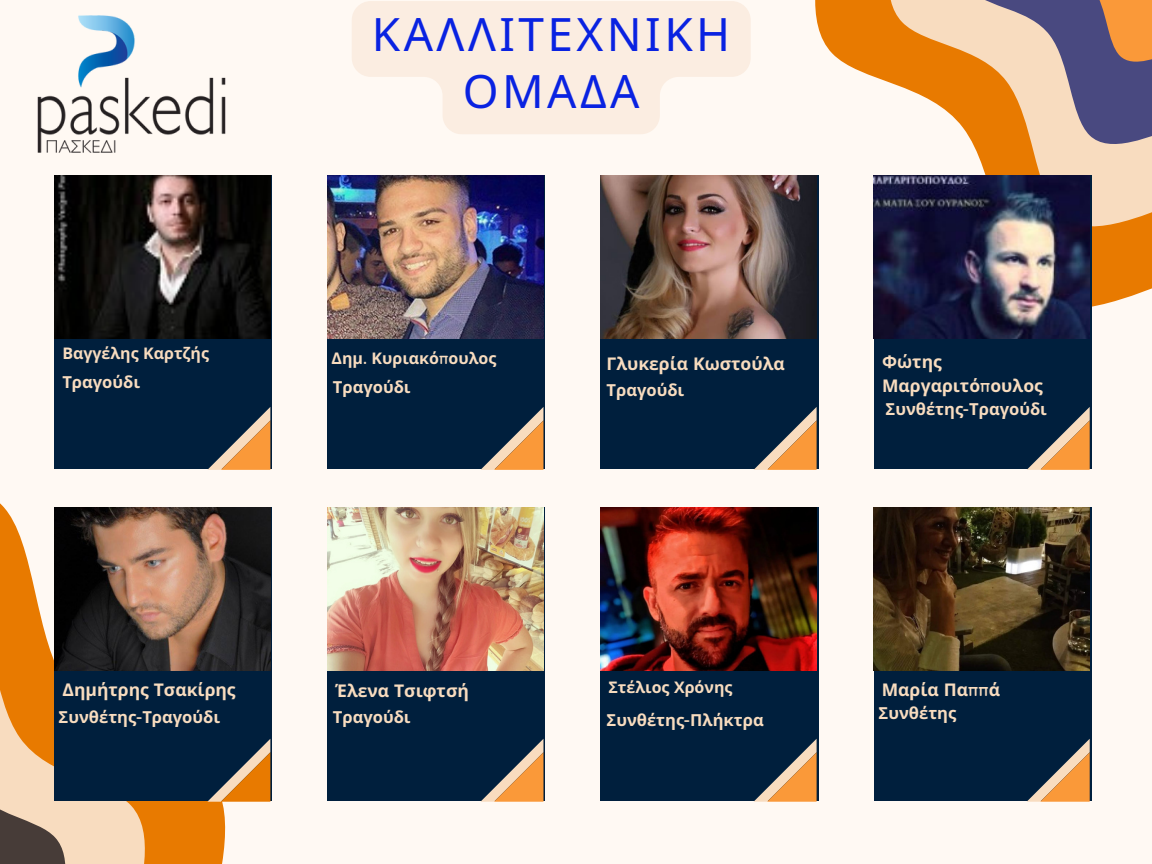
<style>
.page{position:relative;width:1152px;height:864px;background:#fff9f3}
.page>*{position:absolute;margin:0;border:0;box-sizing:border-box;transform-origin:0 0}
.t1{font:46.05px/57.3px "Noto Sans";letter-spacing:.075em;color:#0922e1;text-align:center}
.t2{font:700 17.55px/23.7px "Noto Sans";color:#f8dcbf}
.t3{font:700 16.5px "Noto Sans";color:#f8dcbf}
.t4{font:700 16.05px "Noto Sans";color:#f8dcbf}
.s1{font-family:"Quicksand"}
.s2{font-family:"Hero";font-weight:300}
</style>
<div class="page">
<svg style="left:0;top:503px;width:226px;height:361px;fill:#e87a00"></svg>
<svg style="left:0;top:563px;width:155px;height:301px;background:#f1b470"></svg>
<svg style="left:0;top:655px;width:73px;height:209px;background:#ce985e"></svg>
<div style="left:54px;top:176px;width:218px;height:293px;background:#001f3d"></div>
<img style="left:54px;top:176px;width:216px;height:163px">
<svg style="left:208px;top:407px;width:62px;height:63px"></svg>
<svg style="left:812px;top:0;width:340px;height:316px"></svg>
<svg style="left:877px;top:0;width:275px;height:246px"></svg>
<svg style="left:952px;top:0;width:200px;height:159px;background:#bb937c"></svg>
<div style="left:328px;top:176px;width:217px;height:293px;background:#001f3d"></div>
<img style="left:328px;top:176px;width:216px;height:163px">
<svg style="left:481px;top:407px;width:62px;height:63px"></svg>
<div style="left:601px;top:176px;width:217px;height:293px;background:#001f3d"></div>
<img style="left:601px;top:176px;width:216px;height:163px">
<svg style="left:754px;top:407px;width:63px;height:63px"></svg>
<div style="left:874px;top:176px;width:217px;height:293px;background:#001f3d"></div>
<img style="left:874px;top:176px;width:216px;height:163px">
<svg style="left:1027px;top:407px;width:63px;height:63px"></svg>
<div style="left:54px;top:507px;width:218px;height:294px;background:#001f3d"></div>
<img style="left:54px;top:507px;width:216px;height:163px">
<svg style="left:207px;top:739px;width:63px;height:63px"></svg>
<div style="left:328px;top:507px;width:217px;height:294px;background:#001f3d"></div>
<img style="left:328px;top:507px;width:216px;height:163px">
<svg style="left:481px;top:739px;width:62px;height:63px"></svg>
<div style="left:601px;top:507px;width:217px;height:294px;background:#001f3d"></div>
<img style="left:601px;top:507px;width:216px;height:163px">
<svg style="left:754px;top:739px;width:63px;height:63px"></svg>
<div style="left:874px;top:507px;width:217px;height:294px;background:#001f3d"></div>
<img style="left:874px;top:507px;width:216px;height:163px">
<svg style="left:1027px;top:739px;width:63px;height:63px"></svg>
<img style="left:37px;top:15px;width:189px;height:138px">
<svg style="left:352px;top:1px;width:399px;height:133px;fill:#fbede1"></svg>
<p class="t4" style="left:62px;top:341px;width:148px">Βαγγέλης Καρτζής</p>
<p class="t3" style="left:62px;top:370px;width:79px">Τραγούδι</p>
<h1 class="t1" style="left:372px;top:4px;width:360px">ΚΑΛΛΙΤΕΧΝΙΚΗ<br>ΟΜΑΔΑ</h1>
<p class="t4" style="left:332px;top:347px;width:166px">Δημ<span class="s1">.</span> Κυριακό<span class="s1">π</span>ουλος</p>
<p class="t3" style="left:333px;top:375px;width:79px">Τραγούδι</p>
<p class="t2" style="left:607px;top:351px;width:180px">Γλυκερία Κωστούλα</p>
<p class="t3" style="left:607px;top:379px;width:79px">Τραγούδι</p>
<p class="t2" style="left:882px;top:349px;width:162px">Φώτης<br>Μαργαριτό<span class="s1">π</span>ουλος</p>
<p class="t3" style="left:886px;top:398px;width:163px">Συνθέτης<span class="s2">-</span>Τραγούδι</p>
<p class="t2" style="left:63px;top:677px;width:175px">Δημήτρης Τσακίρης</p>
<p class="t3" style="left:59px;top:705px;width:163px">Συνθέτης<span class="s2">-</span>Τραγούδι</p>
<p class="t2" style="left:335px;top:679px;width:135px">Έλενα Τσιφτσή</p>
<p class="t3" style="left:333px;top:705px;width:79px">Τραγούδι</p>
<p class="t4" style="left:608px;top:676px;width:125px">Στέλιος Χρόνης</p>
<p class="t3" style="left:607px;top:708px;width:159px">Συνθέτης<span class="s2">-</span>Πλήκτρα</p>
<p class="t2" style="left:882px;top:677px;width:120px">Μαρία Πα<span class="s1">ππ</span>ά</p>
<p class="t3" style="left:879px;top:701px;width:79px">Συνθέτης</p>
</div>
